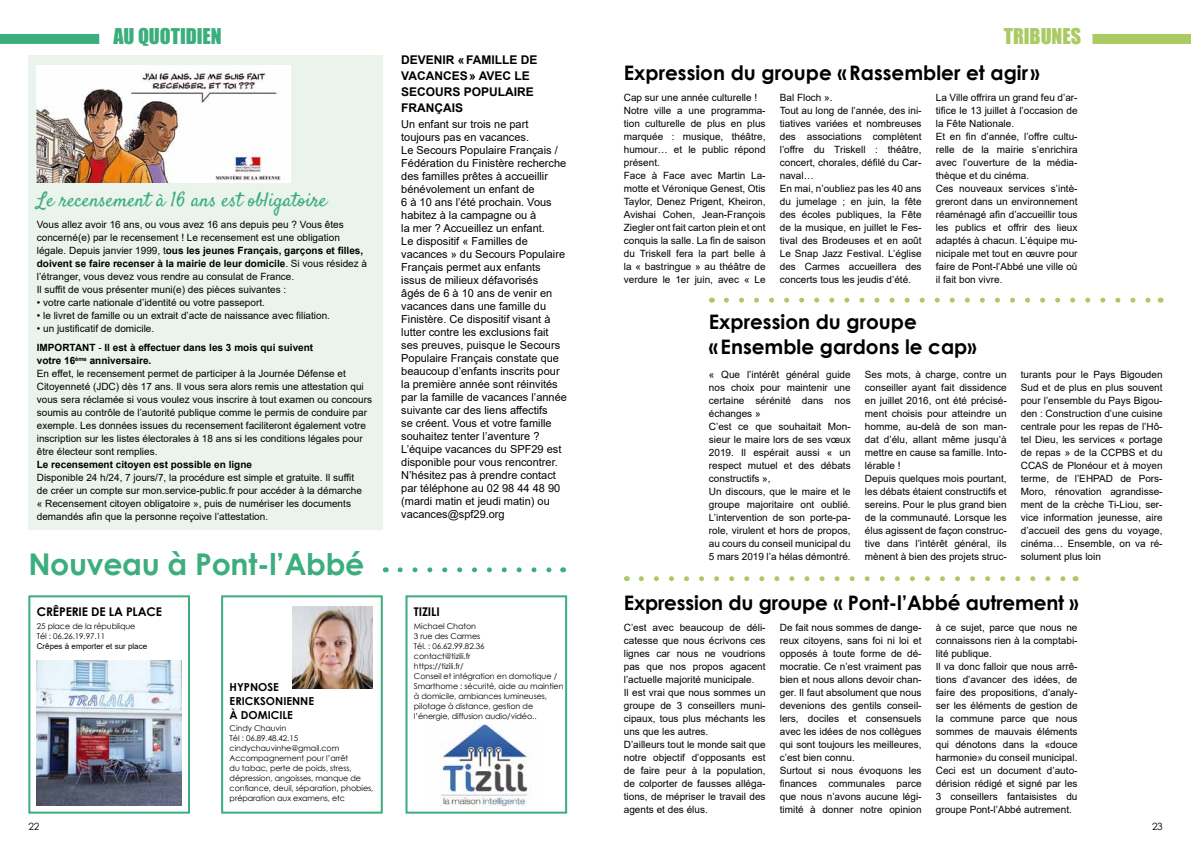
<style>
.page{position:relative;width:1191px;height:842px;background:#fff}
.page>*{position:absolute;margin:0;border:0;box-sizing:border-box;transform-origin:0 0}
.t1{font:700 30px "Century Gothic";letter-spacing:-.01em;color:#3cae7e}
.t2{font:700 20px/25px "Century Gothic";color:#000}
.t3{font:20px "Satisfy";color:#3cae7e}
.t4{font:20px "Impact";color:#3cae7e}
.t5{font:20px "Impact";color:#aaca63}
.t6{font:700 12px/16px "Arial";color:#000}
.t7{font:700 12px "Century Gothic";letter-spacing:-.01em;color:#000}
.t8{font:11px/13px "Arial";color:#000}
.t9{font:700 11px/14px "Century Gothic";color:#000}
.t10{font:10px/13px "Arial";color:#000}
.t11{font:700 10px/18.7px "Arial";color:#000}
.t12{font:10px "Century Gothic";color:#000}
.t13{font:8px/10px "Century Gothic";letter-spacing:-.01em;color:#000}
.t14{font:8px "Arial";color:#000}
.s1{font-weight:700}
.s2{font-weight:400}
</style>
<div class="page">
<div style="left:28px;top:55px;width:355px;height:475px;background:#eaf4ec"></div>
<div style="left:1092px;top:34px;width:99px;height:10px;background:#aaca63"></div>
<svg style="left:726px;top:298px;width:425px;height:5px"></svg>
<svg style="left:641px;top:576px;width:425px;height:5px"></svg>
<div style="left:0;top:34px;width:99px;height:10px;background:#3cae7e"></div>
<div style="left:221px;top:595px;width:162px;height:219px;border:2px solid #3cae7e"></div>
<div style="left:28px;top:595px;width:162px;height:219px;border:2px solid #3cae7e"></div>
<img style="left:293px;top:607px;width:79px;height:82px">
<img style="left:37px;top:660px;width:145px;height:145px">
<div style="left:405px;top:595px;width:162px;height:219px;border:2px solid #3cae7e"></div>
<img style="left:440px;top:723px;width:91px;height:84px">
<div style="left:37px;top:65px;width:254px;height:117px;background:#fff"></div>
<img style="left:37px;top:71px;width:244px;height:111px">
<svg style="left:400px;top:567px;width:152px;height:5px"></svg>
<h2 class="t4" style="left:113px;top:21px;width:110px">AU QUOTIDIEN</h2>
<h2 class="t3" style="left:37px;top:187px;width:292px">Le recensement à 16 ans est obligatoire</h2>
<p class="t10" style="left:37px;top:218px;width:332px">Vous allez avoir 16 ans, ou vous avez 16 ans depuis peu ? Vous êtes concerné(e) par le recensement ! Le recensement est une obligation légale. Depuis janvier 1999, t<span class="s1">ous les jeunes Français, garçons et filles, doivent se faire recenser à la mairie de leur domicile</span>. Si vous résidez à l’étranger, vous devez vous rendre au consulat de France.<br>Il suffit de vous présenter muni(e) des pièces suivantes :</p>
<p class="t10" style="left:37px;top:296px;width:230px">• votre carte nationale d’identité ou votre passeport.</p>
<p class="t10" style="left:37px;top:309px;width:295px">• le livret de famille ou un extrait d’acte de naissance avec filiation.</p>
<p class="t11" style="left:37px;top:320px;width:278px"><span class="s2">• un justificatif de domicile.<br></span>IMPORTANT <span class="s2">-</span> Il est à effectuer dans les 3 mois qui suivent</p>
<p class="t10" style="left:37px;top:354px;width:337px"><span class="s1">votre 16</span><sup>ème</sup> <span class="s1">anniversaire.<br></span>En effet, le recensement permet de participer à la Journée Défense et Citoyenneté (JDC) dès 17 ans. Il vous sera alors remis une attestation qui vous sera réclamée si vous voulez vous inscrire à tout examen ou concours soumis au contrôle de l’autorité publique comme le permis de conduire par exemple. Les données issues du recensement faciliteront également votre inscription sur les listes électorales à 18 ans si les conditions légales pour être électeur sont remplies.</p>
<p class="t11" style="left:37px;top:455px;width:217px">Le recensement citoyen est possible en ligne</p>
<p class="t10" style="left:37px;top:471px;width:327px">Disponible 24 h/24, 7 jours/7, la procédure est simple et gratuite. Il suffit de créer un compte sur mon.service-public.fr pour accéder à la démarche « Recensement citoyen obligatoire », puis de numériser les documents demandés afin que la personne reçoive l’attestation.</p>
<h1 class="t1" style="left:28px;top:542px;width:337px">Nouveau à Pont-l’Abbé</h1>
<p class="t7" style="left:37px;top:602px;width:127px">CRÊPERIE DE LA PLACE</p>
<p class="t13" style="left:37px;top:620px;width:100px">25 place de la république<br>Tél : 06.26.19.97.11</p>
<p class="t14" style="left:37px;top:640px;width:112px">Crêpes à emporter et sur place</p>
<p class="t9" style="left:230px;top:679px;width:86px">HYPNOSE<br>ERICKSONIENNE<br>À DOMICILE</p>
<p class="t13" style="left:230px;top:723px;width:145px">Cindy Chauvin<br>Tél : 06.89.48.42.15 cindychauvinhe@gmail.com<br>Accompagnement pour l’arrêt<br>du tabac, perte de poids, stress, dépression, angoisses, manque de confiance, deuil, séparation, phobies, préparation aux examens, etc</p>
<p class="t6" style="left:401px;top:52px;width:138px">DEVENIR «FAMILLE DE<br>VACANCES» AVEC LE<br>SECOURS POPULAIRE<br>FRANÇAIS</p>
<p class="t8" style="left:401px;top:117px;width:167px">Un enfant sur trois ne part toujours pas en vacances.<br>Le Secours Populaire Français /<br>Fédération du Finistère recherche des familles prêtes à accueillir bénévolement un enfant de<br>6 à 10 ans l’été prochain. Vous habitez à la campagne ou à<br>la mer ? Accueillez un enfant.<br>Le dispositif « Familles de vacances » du Secours Populaire<br>Français permet aux enfants issus de milieux défavorisés<br>âgés de 6 à 10 ans de venir en vacances dans une famille du<br>Finistère. Ce dispositif visant à lutter contre les exclusions fait ses preuves, puisque le Secours<br>Populaire Français constate que beaucoup d’enfants inscrits pour la première année sont réinvités par la famille de vacances l’année suivante car des liens affectifs<br>se créent. Vous et votre famille souhaitez tenter l’aventure ?<br>L’équipe vacances du SPF29 est disponible pour vous rencontrer.<br>N’hésitez pas à prendre contact par téléphone au 02 98 44 48 90 (mardi matin et jeudi matin) ou vacances@spf29.org</p>
<p class="t7" style="left:414px;top:602px;width:27px">TIZILI</p>
<p class="t13" style="left:414px;top:620px;width:151px">Michael Chaton<br>3 rue des Carmes<br>Tél. : 06.62.99.82.36<br>contact@tizili.fr<br>https://tizili.fr/<br>Conseil et intégration en domotique /<br>Smarthome : sécurité, aide au maintien à domicile, ambiances lumineuses, pilotage à distance, gestion de l’énergie, diffusion audio/vidéo..</p>
<h2 class="t5" style="left:1003px;top:21px;width:79px">TRIBUNES</h2>
<h2 class="t2" style="left:624px;top:60px;width:417px">Expression du groupe «Rassembler et agir »</h2>
<p class="t10" style="left:935px;top:91px;width:143px">La Ville offrira un grand feu d’ar&shy;tifice le 13 juillet à l’occasion de la Fête Nationale.<br>Et en fin d’année, l’offre cultu&shy;relle de la mairie s’enrichira avec l’ouverture de la média&shy;thèque et du cinéma.<br>Ces nouveaux services s’intè&shy;greront dans un environnement réaménagé afin d’accueillir tous les publics et offrir des lieux adaptés à chacun. L’équipe mu&shy;nicipale met tout en œuvre pour faire de Pont-l’Abbé une ville où il fait bon vivre.</p>
<p class="t10" style="left:624px;top:91px;width:143px">Cap sur une année culturelle !<br>Notre ville a une programma&shy;tion culturelle de plus en plus marquée : musique, théâtre, humour… et le public répond présent.<br>Face à Face avec Martin La&shy;motte et Véronique Genest, Otis<br>Taylor, Denez Prigent, Kheiron,<br>Avishai Cohen, Jean-François<br>Ziegler ont fait carton plein et ont conquis la salle. La fin de saison du Triskell fera la part belle à la « bastringue » au théâtre de verdure le 1er juin, avec « Le</p>
<p class="t10" style="left:780px;top:91px;width:143px">Bal Floch ».<br>Tout au long de l’année, des ini&shy;tiatives variées et nombreuses des associations complètent l’offre du Triskell : théâtre, concert, chorales, défilé du Car&shy;naval…<br>En mai, n’oubliez pas les 40 ans du jumelage ; en juin, la fête des écoles publiques, la Fête de la musique, en juillet le Fes&shy;tival des Brodeuses et en août<br>Le Snap Jazz Festival. L’église des Carmes accueillera des concerts tous les jeudis d’été.</p>
<h2 class="t2" style="left:709px;top:309px;width:269px">Expression du groupe «Ensemble gardons le cap»</h2>
<p class="t10" style="left:709px;top:368px;width:143px">« Que l’intérêt général guide nos choix pour maintenir une certaine sérénité dans nos échanges »<br>C’est ce que souhaitait Mon&shy;sieur le maire lors de ses vœux<br>2019. Il espérait aussi « un respect mutuel et des débats constructifs »,<br>Un discours, que le maire et le groupe majoritaire ont oublié.<br>L’intervention de son porte-pa&shy;role, virulent et hors de propos, au cours du conseil municipal du<br>5 mars 2019 l’a hélas démontré.</p>
<p class="t10" style="left:865px;top:368px;width:143px">Ses mots, à charge, contre un conseiller ayant fait dissidence en juillet 2016, ont été précisé&shy;ment choisis pour atteindre un homme, au-delà de son man&shy;dat d’élu, allant même jusqu’à mettre en cause sa famille. Into&shy;lérable !<br>Depuis quelques mois pourtant, les débats étaient constructifs et sereins. Pour le plus grand bien de la communauté. Lorsque les élus agissent de façon construc&shy;tive dans l’intérêt général, ils mènent à bien des projets struc-</p>
<p class="t10" style="left:1020px;top:368px;width:143px;text-align:justify">turants pour le Pays Bigouden Sud et de plus en plus souvent pour l’ensemble du Pays Bigou&shy;den : Construction d’une cuisine centrale pour les repas de l’Hô&shy;tel Dieu, les services « portage de repas » de la CCPBS et du CCAS de Plonéour et à moyen terme, de l’EHPAD de Pors-Moro, rénovation agrandisse&shy;ment de la crèche Ti-Liou, ser&shy;vice information jeunesse, aire d’accueil des gens du voyage, cinéma… Ensemble, on va ré&shy;solument plus loin</p>
<h2 class="t2" style="left:624px;top:590px;width:456px">Expression du groupe « Pont-l’Abbé autrement »</h2>
<p class="t10" style="left:935px;top:621px;width:143px">à ce sujet, parce que nous ne connaissons rien à la comptabi&shy;lité publique.<br>Il va donc falloir que nous arrê&shy;tions d’avancer des idées, de faire des propositions, d’analy&shy;ser les éléments de gestion de la commune parce que nous sommes de mauvais éléments qui dénotons dans la «douce harmonie» du conseil municipal.<br>Ceci est un document d’auto&shy;dérision rédigé et signé par les<br>3 conseillers fantaisistes du groupe Pont-l’Abbé autrement.</p>
<p class="t10" style="left:624px;top:621px;width:143px">C’est avec beaucoup de déli&shy;catesse que nous écrivons ces lignes car nous ne voudrions pas que nos propos agacent l’actuelle majorité municipale.<br>Il est vrai que nous sommes un groupe de 3 conseillers muni&shy;cipaux, tous plus méchants les uns que les autres.<br>D’ailleurs tout le monde sait que notre objectif d’opposants est de faire peur à la population, de colporter de fausses alléga&shy;tions, de mépriser le travail des agents et des élus.</p>
<p class="t10" style="left:780px;top:621px;width:143px">De fait nous sommes de dange&shy;reux citoyens, sans foi ni loi et opposés à toute forme de dé&shy;mocratie. Ce n’est vraiment pas bien et nous allons devoir chan&shy;ger. Il faut absolument que nous devenions des gentils conseil&shy;lers, dociles et consensuels avec les idées de nos collègues qui sont toujours les meilleures, c’est bien connu.<br>Surtout si nous évoquons les finances communales parce que nous n’avons aucune légi&shy;timité à donner notre opinion</p>
<p class="t12" style="left:28px;top:819px;width:13px">22</p>
<p class="t12" style="left:1152px;top:819px;width:12px">23</p>
</div>
